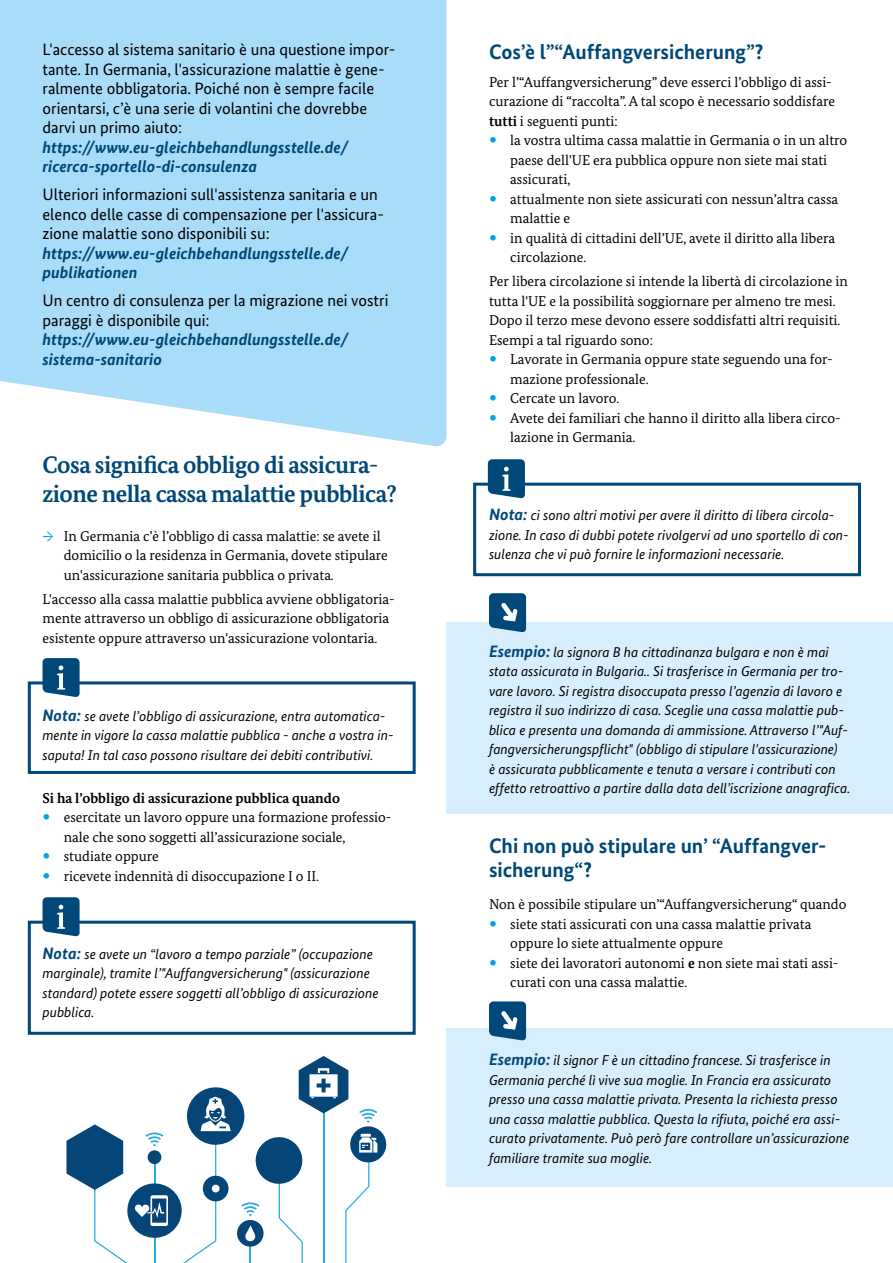
<style>
.page{position:relative;width:893px;height:1263px;background:#fff}
.page>*{position:absolute;margin:0;border:0;box-sizing:border-box;transform-origin:0 0}
.t1{font:700 24px/28.5px "Bundes Serif";letter-spacing:-.02em;color:#004879}
.t2{font:700 21px/24px "Bundes Sans";color:#004879}
.t3{font:16.5px/19.5px "Bundes Sans";color:#000}
.t4{font:italic 700 16.5px/19.5px "Bundes Sans";color:#004577}
.t5{font:14.25px/19.5px "Bundes Serif";color:#000}
.t6{font:italic 14.25px/19.5px "Bundes Sans";color:#000}
.t7{font:700 14.25px "Bundes Serif";color:#000}
.s1{color:#00a4e4}
.s2{font-weight:700;font-size:16.5px;color:#004879}
.s3{font-weight:700}
</style>
<div class="page">
<div style="left:446px;top:622px;width:447px;height:192px;background:#d7eefc"></div>
<div style="left:446px;top:1028px;width:447px;height:158px;background:#d7eefc"></div>
<svg style="left:489px;top:593px;width:37px;height:39px"></svg>
<svg style="left:489px;top:1001px;width:37px;height:40px"></svg>
<div style="left:28px;top:681px;width:388px;height:93px;border:3px solid #004879"></div>
<div style="left:28px;top:921px;width:388px;height:114px;border:3px solid #004879"></div>
<div style="left:473px;top:483px;width:388px;height:93px;border:3px solid #004879"></div>
<svg style="left:43px;top:658px;width:37px;height:39px"></svg>
<svg style="left:43px;top:897px;width:37px;height:39px"></svg>
<svg style="left:488px;top:459px;width:37px;height:39px"></svg>
<svg style="left:66px;top:1056px;width:321px;height:207px"></svg>
<svg style="left:0;top:0;width:446px;height:447px;background:#aedef8"></svg>
<p class="t3" style="left:43px;top:40px;width:354px">L'accesso al sistema sanitario è una questione impor&shy;tante. In Germania, l'assicurazione malattie è gene&shy;ralmente obbligatoria. Poiché non è sempre facile orientarsi, c’è una serie di volantini che dovrebbe darvi un primo aiuto:</p>
<p class="t4" style="left:43px;top:137px;width:307px">https://www.eu-gleichbehandlungsstelle.de/ ricerca-sportello-di-consulenza</p>
<p class="t3" style="left:43px;top:185px;width:343px">Ulteriori informazioni sull'assistenza sanitaria e un elenco delle casse di compensazione per l'assicura&shy;zione malattie sono disponibili su:</p>
<p class="t4" style="left:43px;top:243px;width:307px">https://www.eu-gleichbehandlungsstelle.de/ publikationen</p>
<p class="t3" style="left:43px;top:291px;width:347px">Un centro di consulenza per la migrazione nei vostri paraggi è disponibile qui:</p>
<p class="t4" style="left:43px;top:330px;width:307px">https://www.eu-gleichbehandlungsstelle.de/ sistema-sanitario</p>
<h1 class="t1" style="left:43px;top:451px;width:356px">Cosa significa obbligo di assicura&shy;zione nella cassa malattie pubblica?</h1>
<p class="t5" style="left:64px;top:526px;width:325px;text-indent:-21px"><span class="s1">→</span> In Germania c’è l’obbligo di cassa malattie: se avete il domicilio o la residenza in Germania, dovete stipulare un'assicurazione sanitaria pubblica o privata.</p>
<p class="t5" style="left:43px;top:589px;width:354px">L'accesso alla cassa malattie pubblica avviene obbligatoria&shy;mente attraverso un obbligo di assicurazione obbligatoria esistente oppure attraverso un'assicurazione volontaria.</p>
<p class="t6" style="left:43px;top:706px;width:353px"><span class="s2">Nota:</span> se avete l’obbligo di assicurazione, entra automatica&shy;mente in vigore la cassa malattie pubblica - anche a vostra in&shy;saputa! In tal caso possono risultare dei debiti contributivi.</p>
<p class="t7" style="left:43px;top:789px;width:299px">Si ha l’obbligo di assicurazione pubblica quando</p>
<p class="t5" style="left:64px;top:807px;width:329px">esercitate un lavoro oppure una formazione professio&shy;nale che sono soggetti all’assicurazione sociale, studiate oppure<br>ricevete indennità di disoccupazione I o II.</p>
<p class="t6" style="left:43px;top:944px;width:338px"><span class="s2">Nota:</span> se avete un “lavoro a tempo parziale” (occupazione marginale), tramite l’"Auffangversicherung" (assicurazione standard) potete essere soggetti all’obbligo di assicurazione pubblica.</p>
<h2 class="t2" style="left:489px;top:39px;width:276px">Cos’è l”“Auffangversicherung”?</h2>
<p class="t5" style="left:489px;top:72px;width:348px">Per l’“Auffangversicherung” deve esserci l’obbligo di assi&shy;curazione di “raccolta”. A tal scopo è necessario soddisfare <span class="s3">tutti</span> i seguenti punti:</p>
<p class="t5" style="left:510px;top:131px;width:338px">la vostra ultima cassa malattie in Germania o in un altro paese dell'UE era pubblica oppure non siete mai stati assicurati,<br>attualmente non siete assicurati con nessun’altra cassa malattie e<br>in qualità di cittadini dell’UE, avete il diritto alla libera circolazione.</p>
<p class="t5" style="left:489px;top:271px;width:360px">Per libera circolazione si intende la libertà di circolazione in tutta l'UE e la possibilità soggiornare per almeno tre mesi.<br>Dopo il terzo mese devono essere soddisfatti altri requisiti.<br>Esempi a tal riguardo sono:</p>
<p class="t5" style="left:510px;top:349px;width:332px">Lavorate in Germania oppure state seguendo una for&shy;mazione professionale.<br>Cercate un lavoro.<br>Avete dei familiari che hanno il diritto alla libera circo&shy;lazione in Germania.</p>
<p class="t6" style="left:489px;top:505px;width:361px"><span class="s2">Nota:</span> ci sono altri motivi per avere il diritto di libera circola&shy;zione. In caso di dubbi potete rivolgervi ad uno sportello di con&shy;sulenza che vi può fornire le informazioni necessarie.</p>
<p class="t6" style="left:489px;top:642px;width:363px"><span class="s2">Esempio:</span> la signora B ha cittadinanza bulgara e non è mai stata assicurata in Bulgaria.. Si trasferisce in Germania per tro&shy;vare lavoro. Si registra disoccupata presso l’agenzia di lavoro e registra il suo indirizzo di casa. Sceglie una cassa malattie pub&shy;blica e presenta una domanda di ammissione. Attraverso l’"Auf&shy;fangversicherungspflicht" (obbligo di stipulare l'assicurazione)<br>è assicurata pubblicamente e tenuta a versare i contributi con effetto retroattivo a partire dalla data dell’iscrizione anagrafica.</p>
<h2 class="t2" style="left:489px;top:834px;width:339px">Chi non può stipulare un’ “Auffangver&shy;sicherung“?</h2>
<p class="t5" style="left:510px;top:895px;width:338px;text-indent:-21px">Non è possibile stipulare un’“Auffangversicherung“ quando siete stati assicurati con una cassa malattie privata oppure lo siete attualmente oppure<br>siete dei lavoratori autonomi <span class="s3">e</span> non siete mai stati assi&shy;curati con una cassa malattie.</p>
<p class="t6" style="left:489px;top:1051px;width:362px"><span class="s2">Esempio:</span> il signor F è un cittadino francese. Si trasferisce in Germania perché lì vive sua moglie. In Francia era assicurato presso una cassa malattie privata. Presenta la richiesta presso una cassa malattie pubblica. Questa la rifiuta, poiché era assi&shy;curato privatamente. Può però fare controllare un’assicurazione familiare tramite sua moglie.</p>
</div>
